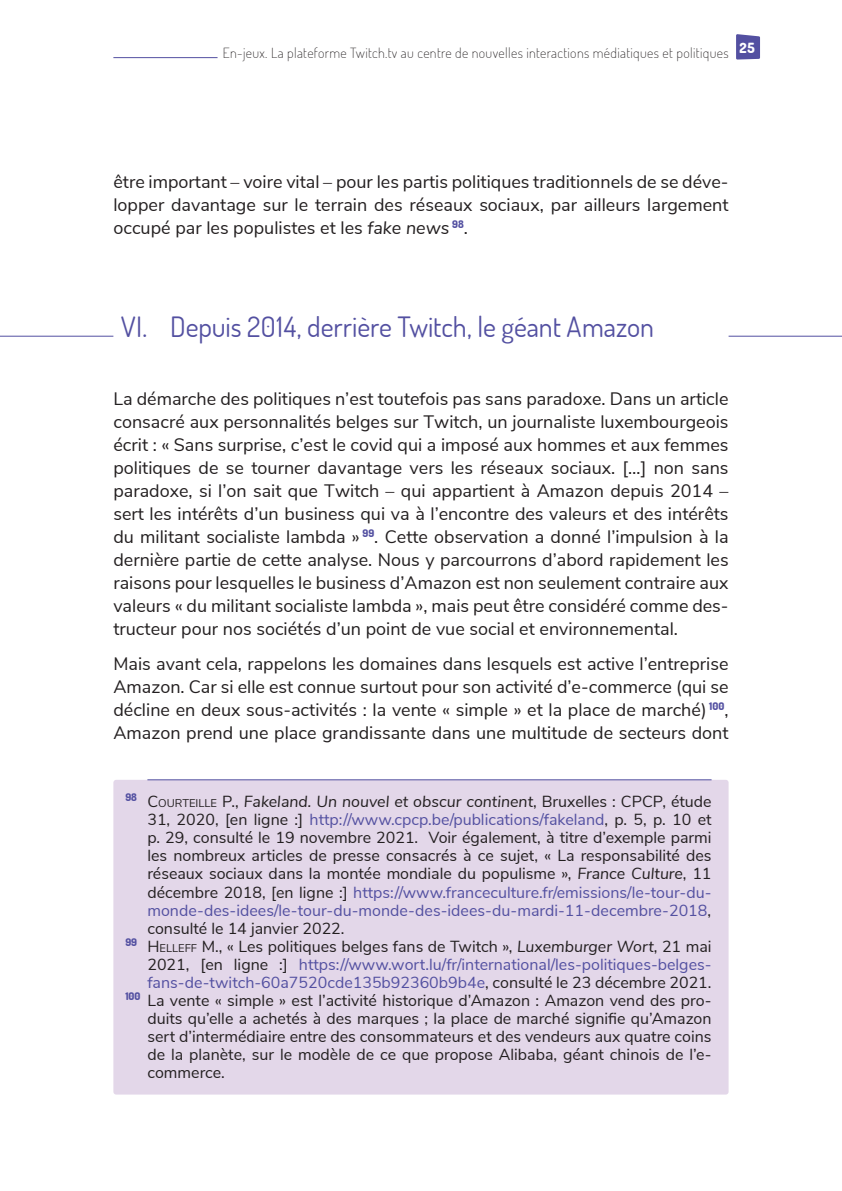
<style>
.page{position:relative;width:842px;height:1191px;background:#fff}
.page>*{position:absolute;margin:0;border:0;box-sizing:border-box;transform-origin:0 0}
.t1{font:28px "Dosis";letter-spacing:-.005em;color:#5350a1}
.t2{font:18px/23px "Nunito Sans";color:#231f20;text-align:justify}
.t3{font:16px "Nunito Sans";color:#231f20}
.t4{font:16px "Nunito Sans";color:#5350a1}
.t5{font:italic 16px "Nunito Sans";color:#231f20}
.t6{font:200 14px "Dosis";letter-spacing:.025em;color:#231f20}
.s1{font-style:italic}
.s2{font-style:normal}
.s3{font-style:normal;font-size:11.2px}
.s4{color:#231f20}
.s5{font-style:inherit}
.s6{font-size:11.2px}
</style>
<div class="page">
<hr style="left:113px;top:57px;width:616px;height:1px;background:#5350a1">
<div style="left:218px;top:52px;width:516px;height:10px;background:#fff"></div>
<svg style="left:736px;top:34px;width:24px;height:26px"></svg>
<div style="left:113px;top:780px;width:616px;height:314px;background:#e3d7e9;border-radius:3px"></div>
<hr style="left:0;top:336px;width:842px;height:1px;background:#5350a1">
<div style="left:113px;top:331px;width:616px;height:8px;background:#fff"></div>
<hr style="left:147px;top:779px;width:564px;height:1px;background:#5350a1">
<p class="t6" style="left:223px;top:44px;width:533px">En-jeux. La plateforme Twitch.tv au centre de nouvelles interactions médiatiques et politiques <sup>25</sup></p>
<p class="t2" style="left:113px;top:169px;width:617px">être important – voire vital – pour les partis politiques traditionnels de se déve&shy;lopper davantage sur le terrain des réseaux sociaux, par ailleurs largement occupé par les populistes et les <span class="s1">fake news</span> <sup>98</sup>.</p>
<h1 class="t1" style="left:121px;top:308px;width:535px">VI. Depuis 2014, derrière Twitch, le géant Amazon</h1>
<p class="t2" style="left:113px;top:386px;width:617px">La démarche des politiques n’est toutefois pas sans paradoxe. Dans un article consacré aux personnalités belges sur Twitch, un journaliste luxembourgeois écrit : « Sans surprise, c’est le covid qui a imposé aux hommes et aux femmes politiques de se tourner davantage vers les réseaux sociaux. […] non sans paradoxe, si l’on sait que Twitch – qui appartient à Amazon depuis 2014 – sert les intérêts d’un business qui va à l’encontre des valeurs et des intérêts du militant socialiste lambda » <sup>99</sup>. Cette observation a donné l’impulsion à la dernière partie de cette analyse. Nous y parcourrons d’abord rapidement les raisons pour lesquelles le business d’Amazon est non seulement contraire aux valeurs « du militant socialiste lambda », mais peut être considéré comme des&shy;tructeur pour nos sociétés d’un point de vue social et environnemental.</p>
<p class="t2" style="left:113px;top:650px;width:617px">Mais avant cela, rappelons les domaines dans lesquels est active l’entreprise Amazon. Car si elle est connue surtout pour son activité d’e-commerce (qui se décline en deux sous-activités : la vente « simple » et la place de marché) <sup>100</sup>, Amazon prend une place grandissante dans une multitude de secteurs dont</p>
<p class="t5" style="left:125px;top:790px;width:588px"><sup>98</sup> <span class="s2">C</span> <span class="s3">OURTEILLE</span> <span class="s2">P.,</span> Fakeland. Un nouvel et obscur continent<span class="s2">, Bruxelles : CPCP, étude</span></p>
<p class="t4" style="left:147px;top:808px;width:566px"><span class="s4">31, 2020, [en ligne :]</span> http://www.cpcp.be/publications/fakeland<span class="s4">, p. 5, p. 10 et</span></p>
<p class="t3" style="left:147px;top:826px;width:566px">p. 29, consulté le 19 novembre 2021. Voir également, à titre d’exemple parmi</p>
<p class="t3" style="left:147px;top:844px;width:566px">les nombreux articles de presse consacrés à ce sujet, « La responsabilité des</p>
<p class="t3" style="left:147px;top:862px;width:566px">réseaux sociaux dans la montée mondiale du populisme », <span class="s1">France Culture</span>, 11</p>
<p class="t4" style="left:147px;top:880px;width:566px"><span class="s4">décembre 2018, [en ligne :]</span> https://www.franceculture.fr/emissions/le-tour-du-</p>
<p class="t4" style="left:147px;top:898px;width:565px">monde-des-idees/le-tour-du-monde-des-idees-du-mardi-11-decembre-2018<span class="s4">,</span></p>
<p class="t3" style="left:147px;top:916px;width:199px">consulté le 14 janvier 2022.</p>
<p class="t3" style="left:125px;top:934px;width:588px"><sup>99</sup> <span class="s5">H</span> <span class="s6">ELLEFF</span> M., « Les politiques belges fans de Twitch », <span class="s1">Luxemburger Wort</span>, 21 mai</p>
<p class="t4" style="left:147px;top:952px;width:566px"><span class="s4">2021, [en ligne :]</span> https://www.wort.lu/fr/international/les-politiques-belges-</p>
<p class="t4" style="left:147px;top:970px;width:566px">fans-de-twitch-60a7520cde135b92360b9b4e<span class="s4">, consulté le 23 décembre 2021.</span></p>
<p class="t3" style="left:125px;top:988px;width:588px"><sup>100</sup> La vente « simple » est l’activité historique d’Amazon : Amazon vend des pro-</p>
<p class="t3" style="left:147px;top:1006px;width:566px">duits qu’elle a achetés à des marques ; la place de marché signifie qu’Amazon</p>
<p class="t3" style="left:147px;top:1024px;width:566px">sert d’intermédiaire entre des consommateurs et des vendeurs aux quatre coins</p>
<p class="t3" style="left:147px;top:1042px;width:566px">de la planète, sur le modèle de ce que propose Alibaba, géant chinois de l’e-</p>
<p class="t3" style="left:147px;top:1060px;width:79px">commerce.</p>
</div>
